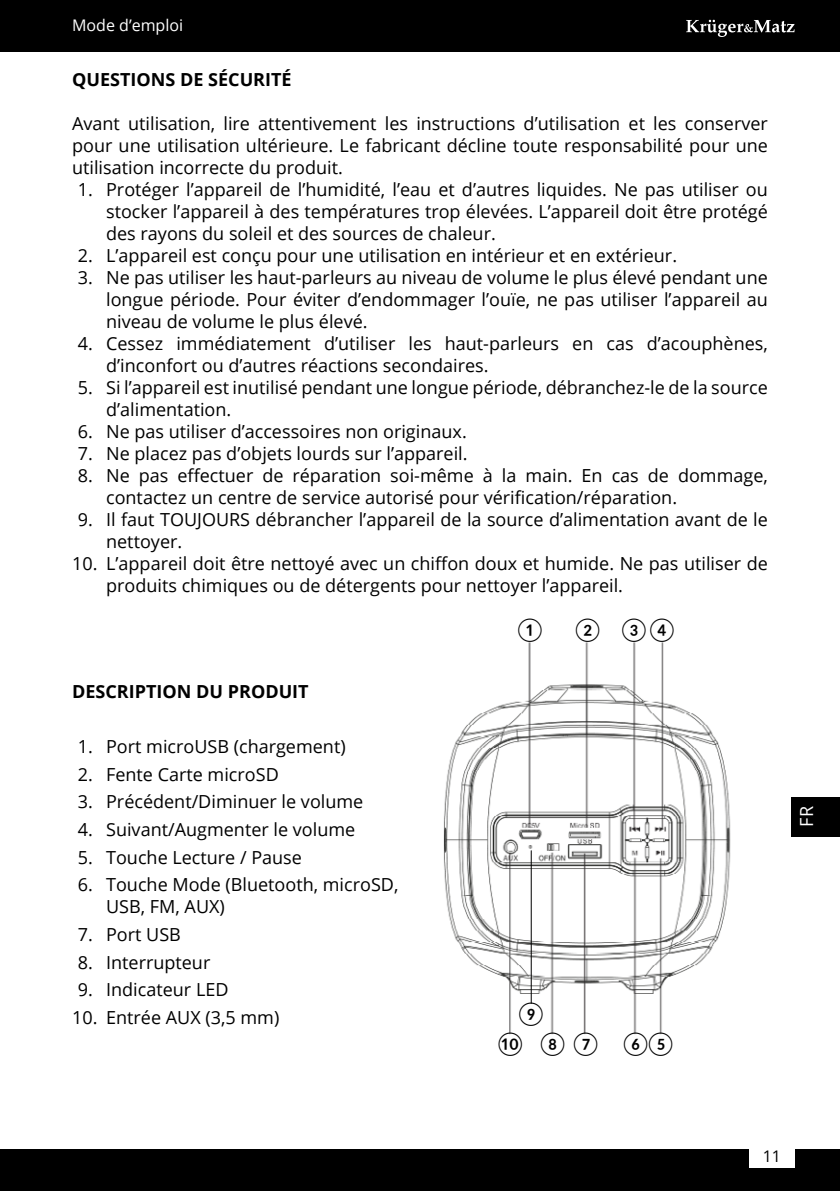
<style>
.page{position:relative;width:840px;height:1191px;background:#fff}
.page>*{position:absolute;margin:0;border:0;box-sizing:border-box;transform-origin:0 0}
.t1{font:24px "Carlito";color:#000}
.t2{font:18px/22px "Open Sans";color:#000}
.t3{font:700 18px "Open Sans";color:#000}
.t4{font:18px "Open Sans";color:#fff}
.t5{font:16px "Open Sans";color:#fff}
.t6{font:16px "Open Sans";color:#000}
</style>
<div class="page">
<div style="left:0;top:1149px;width:839px;height:42px;background:#000"></div>
<div style="left:0;top:0;width:839px;height:51px;background:#000"></div>
<svg style="left:686px;top:20px;width:108px;height:17px"></svg>
<div style="left:748px;top:1144px;width:46px;height:24px;background:#fff"></div>
<div style="left:790px;top:796px;width:49px;height:40px;background:#000"></div>
<img style="left:443px;top:642px;width:288px;height:393px">
<hr style="left:530px;top:850px;width:1px;height:153px;background:#000">
<p class="t5" style="left:72px;top:14px;width:113px">Mode d’emploi</p>
<p class="t3" style="left:72px;top:67px;width:221px">QUESTIONS DE SÉCURITÉ</p>
<p class="t2" style="left:72px;top:112px;width:697px;text-align:justify">Avant utilisation, lire attentivement les instructions d’utilisation et les conserver pour une utilisation ultérieure. Le fabricant décline toute responsabilité pour une utilisation incorrecte du produit.</p>
<p class="t2" style="left:106px;top:178px;width:663px;text-align:justify;text-indent:-28px">1. Protéger l’appareil de l’humidité, l’eau et d’autres liquides. Ne pas utiliser ou stocker l’appareil à des températures trop élevées. L’appareil doit être protégé des rayons du soleil et des sources de chaleur.</p>
<p class="t2" style="left:78px;top:244px;width:600px">2. L’appareil est conçu pour une utilisation en intérieur et en extérieur.</p>
<p class="t2" style="left:106px;top:266px;width:663px;text-align:justify;text-indent:-28px">3. Ne pas utiliser les haut-parleurs au niveau de volume le plus élevé pendant une longue période. Pour éviter d’endommager l’ouïe, ne pas utiliser l’appareil au niveau de volume le plus élevé.</p>
<p class="t2" style="left:106px;top:332px;width:663px;text-indent:-28px">4. Cessez immédiatement d’utiliser les haut-parleurs en cas d’acouphènes, d’inconfort ou d’autres réactions secondaires.</p>
<p class="t2" style="left:106px;top:376px;width:663px;text-indent:-28px">5. Si l’appareil est inutilisé pendant une longue période, débranchez-le de la source d’alimentation.</p>
<p class="t2" style="left:78px;top:420px;width:390px">6. Ne pas utiliser d’accessoires non originaux.</p>
<p class="t2" style="left:78px;top:442px;width:391px">7. Ne placez pas d’objets lourds sur l’appareil.</p>
<p class="t2" style="left:106px;top:464px;width:663px;text-indent:-28px">8. Ne pas effectuer de réparation soi-même à la main. En cas de dommage, contactez un centre de service autorisé pour vérification/réparation.</p>
<p class="t2" style="left:106px;top:508px;width:663px;text-indent:-28px">9. Il faut TOUJOURS débrancher l’appareil de la source d’alimentation avant de le nettoyer.</p>
<p class="t2" style="left:106px;top:552px;width:663px;text-indent:-34px">10. L’appareil doit être nettoyé avec un chiffon doux et humide. Ne pas utiliser de produits chimiques ou de détergents pour nettoyer l’appareil.</p>
<p class="t3" style="left:72px;top:678px;width:238px">DESCRIPTION DU PRODUIT</p>
<p class="t2" style="left:78px;top:735px;width:269px">1. Port microUSB (chargement)</p>
<p class="t2" style="left:78px;top:762px;width:202px">2. Fente Carte microSD</p>
<p class="t2" style="left:78px;top:790px;width:287px">3. Précédent/Diminuer le volume</p>
<p class="t2" style="left:78px;top:818px;width:279px">4. Suivant/Augmenter le volume</p>
<p class="t2" style="left:78px;top:845px;width:226px">5. Touche Lecture / Pause</p>
<p class="t2" style="left:106px;top:873px;width:293px;text-indent:-28px">6. Touche Mode (Bluetooth, microSD,<br>USB, FM, AUX)</p>
<p class="t2" style="left:78px;top:923px;width:105px">7. Port USB</p>
<p class="t2" style="left:78px;top:950px;width:134px">8. Interrupteur</p>
<p class="t2" style="left:78px;top:978px;width:152px">9. Indicateur LED</p>
<p class="t2" style="left:72px;top:1006px;width:209px">10. Entrée AUX (3,5 mm)</p>
<h1 class="t1" style="left:514px;top:614px;width:33px">①</h1>
<h1 class="t1" style="left:571px;top:614px;width:108px">② ③④</h1>
<h1 class="t1" style="left:515px;top:998px;width:33px">⑨</h1>
<h1 class="t1" style="left:494px;top:1027px;width:183px">⑩ ⑧ ⑦ ⑥⑤</h1>
<p class="t4" style="left:793px;top:826px;width:22px;rotate:-90deg">FR</p>
<p class="t6" style="left:762px;top:1145px;width:20px">11</p>
</div>
